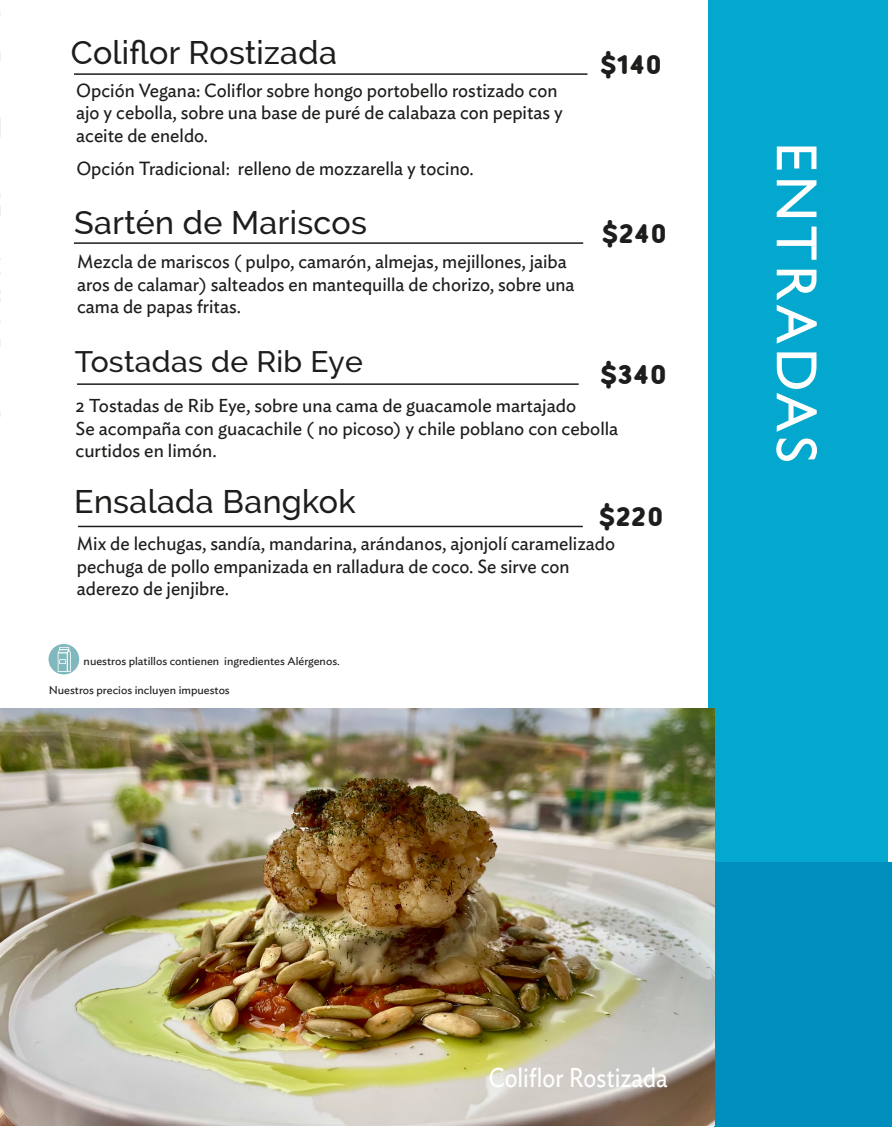
<style>
.page{position:relative;width:893px;height:1127px;background:#fff}
.page>*{position:absolute;margin:0;border:0;box-sizing:border-box;transform-origin:0 0}
.t1{font:58.28px "Gill Sans";letter-spacing:.075em;color:#fff}
.t2{font:500 32.7px "Raleway";letter-spacing:.01em;color:#1d1d1b}
.t3{font:500 29.7px "Raleway";letter-spacing:.01em;color:#1d1d1b}
.t4{font:27px "Ideal Sans";color:#fff;scale:.89 1}
.t5{font:900 26.55px "Robaga Rounded";color:#1d1d1b}
.t6{font:900 26.33px "Robaga Rounded";letter-spacing:.01em;color:#1d1d1b}
.t7{font:18.9px/22.6px "Ideal Sans";color:#1d1d1b}
.t8{font:18.52px/22.3px "Ideal Sans";color:#1d1d1b}
.t9{font:11.25px "Ideal Sans";color:#1d1d1b;scale:1.04 1}
</style>
<div class="page">
<div style="left:708px;top:0;width:179px;height:1123px;background:#04a7cd"></div>
<div style="left:715px;top:863px;width:177px;height:264px;background:#008fbd"></div>
<img style="left:887px;top:0;width:1px;height:318px">
<svg style="left:0;top:11px;width:1px;height:406px"></svg>
<hr style="left:74px;top:73px;width:513px;height:2px;background:#1d1d1b">
<div style="left:49px;top:644px;width:30px;height:30px;background:#80b8bd;border-radius:50%"></div>
<svg style="left:58px;top:647px;width:13px;height:25px"></svg>
<img style="left:0;top:708px;width:715px;height:417px">
<hr style="left:74px;top:242px;width:509px;height:2px;background:#1d1d1b">
<hr style="left:77px;top:383px;width:502px;height:2px;background:#1d1d1b">
<hr style="left:78px;top:526px;width:505px;height:1px;background:#1d1d1b">
<h2 class="t2" style="left:71px;top:34px;width:268px">Coliflor Rostizada</h2>
<p class="t7" style="left:76px;top:77px;width:488px">Opción Vegana: Coliflor sobre hongo portobello rostizado con ajo y cebolla, sobre una base de puré de calabaza con pepitas y aceite de eneldo.</p>
<p class="t7" style="left:76px;top:156px;width:399px">Opción Tradicional: relleno de mozzarella y tocino.</p>
<h2 class="t2" style="left:74px;top:203px;width:294px">Sartén de Mariscos</h2>
<p class="t7" style="left:77px;top:249px;width:499px">Mezcla de mariscos ( pulpo, camarón, almejas, mejillones, jaiba aros de calamar) salteados en mantequilla de chorizo, sobre una cama de papas fritas.</p>
<h3 class="t6" style="left:600px;top:50px;width:63px">$140</h3>
<h3 class="t6" style="left:602px;top:219px;width:66px">$240</h3>
<h3 class="t3" style="left:75px;top:345px;width:289px">Tostadas de Rib Eye</h3>
<p class="t8" style="left:75px;top:393px;width:544px">2 Tostadas de Rib Eye, sobre una cama de guacamole martajado<br>Se acompaña con guacachile ( no picoso) y chile poblano con cebolla curtidos en limón.</p>
<h3 class="t5" style="left:600px;top:360px;width:68px">$340</h3>
<h2 class="t2" style="left:74px;top:483px;width:283px">Ensalada Bangkok</h2>
<p class="t7" style="left:77px;top:531px;width:540px">Mix de lechugas, sandía, mandarina, arándanos, ajonjolí caramelizado pechuga de pollo empanizada en ralladura de coco. Se sirve con aderezo de jenjibre.</p>
<h3 class="t6" style="left:599px;top:502px;width:66px">$220</h3>
<p class="t9" style="left:84px;top:653px;width:248px">nuestros platillos contienen ingredientes Alérgenos.</p>
<p class="t9" style="left:49px;top:682px;width:176px">Nuestros precios incluyen impuestos</p>
<h1 class="t1" style="left:831px;top:142px;width:322px;rotate:90deg">ENTRADAS</h1>
<h3 class="t4" style="left:488px;top:1057px;width:203px">Coliflor Rostizada</h3>
</div>
